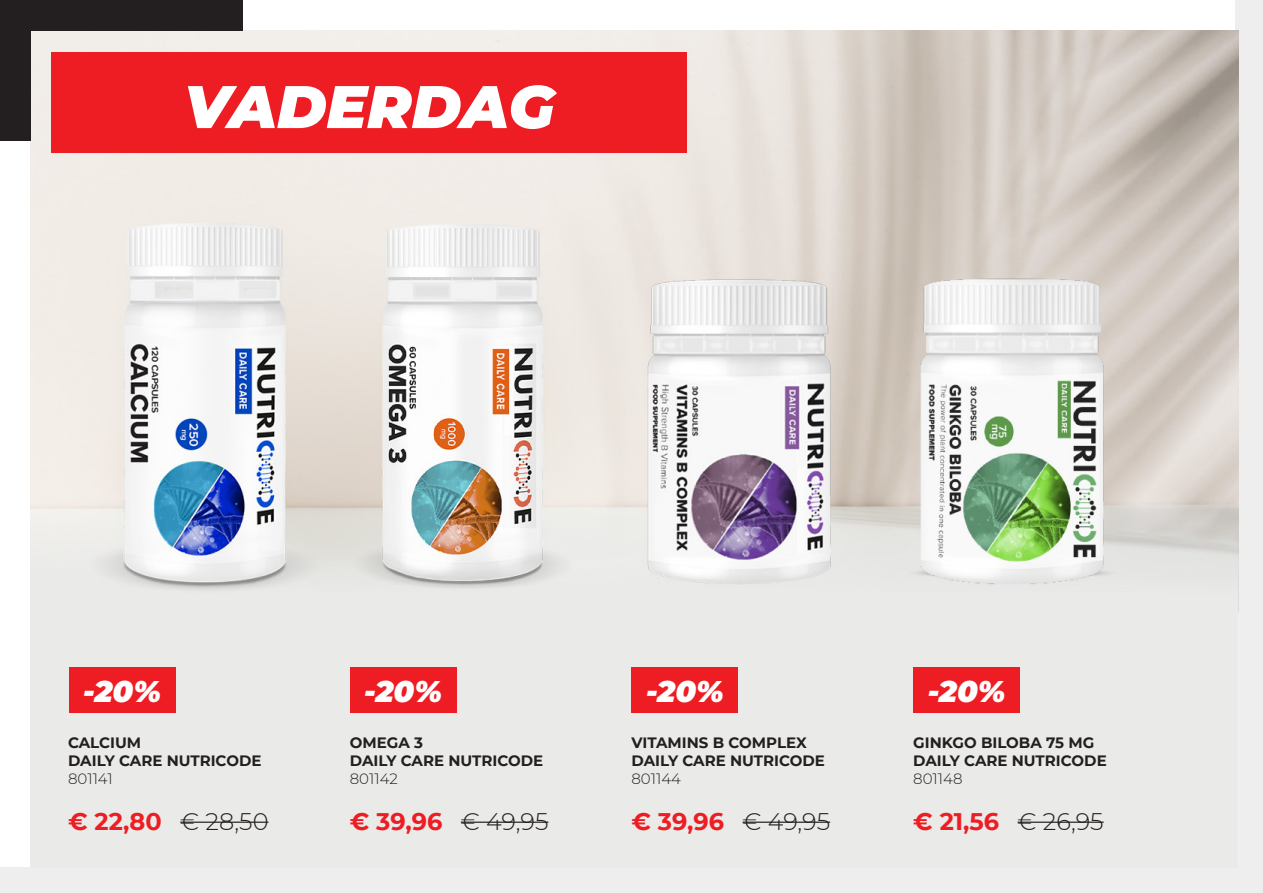
<style>
.page{position:relative;width:1263px;height:893px;background:#fff}
.page>*{position:absolute;margin:0;border:0;box-sizing:border-box;transform-origin:0 0}
.t1{font:italic 900 60px "Montserrat";color:#fff}
.t2{font:italic 900 30px "Montserrat";color:#fff}
.t3{font:700 24px "Montserrat";color:#ee1d23}
.t4{font:700 15px/18px "Montserrat";color:#231f20}
.s1{font-weight:300}
.s2{font-weight:300;color:#231f20}
</style>
<div class="page">
<div style="left:0;top:867px;width:1263px;height:26px;background:#eee"></div>
<div style="left:1235px;top:0;width:28px;height:893px;background:#eee"></div>
<img style="left:30px;top:30px;width:1208px;height:837px">
<div style="left:69px;top:667px;width:106px;height:46px;background:#ee1d23"></div>
<div style="left:350px;top:667px;width:106px;height:46px;background:#ee1d23"></div>
<div style="left:631px;top:667px;width:107px;height:46px;background:#ee1d23"></div>
<div style="left:913px;top:667px;width:107px;height:46px;background:#ee1d23"></div>
<hr style="left:180px;top:822px;width:88px;height:1px;background:#231f20">
<hr style="left:461px;top:822px;width:87px;height:1px;background:#231f20">
<hr style="left:742px;top:822px;width:88px;height:1px;background:#231f20">
<hr style="left:1018px;top:822px;width:86px;height:1px;background:#231f20">
<div style="left:0;top:0;width:30px;height:140px;background:#231f20"></div>
<div style="left:30px;top:0;width:213px;height:30px;background:#231f20"></div>
<div style="left:52px;top:52px;width:635px;height:100px;background:#ee1d23"></div>
<p class="t1" style="left:184px;top:62px;width:372px">VADERDAG</p>
<p class="t2" style="left:83px;top:668px;width:79px">-20%</p>
<p class="t2" style="left:364px;top:668px;width:79px">-20%</p>
<p class="t2" style="left:646px;top:668px;width:79px">-20%</p>
<p class="t2" style="left:928px;top:668px;width:79px">-20%</p>
<p class="t4" style="left:68px;top:733px;width:195px">CALCIUM<br>DAILY CARE NUTRICODE<br><span class="s1">801141</span></p>
<p class="t3" style="left:68px;top:804px;width:202px">€ 22,80 <span class="s2">€ 28,50</span></p>
<p class="t4" style="left:350px;top:733px;width:195px">OMEGA 3<br>DAILY CARE NUTRICODE<br><span class="s1">801142</span></p>
<p class="t3" style="left:350px;top:804px;width:200px">€ 39,96 <span class="s2">€ 49,95</span></p>
<p class="t4" style="left:631px;top:733px;width:195px">VITAMINS B COMPLEX<br>DAILY CARE NUTRICODE<br><span class="s1">801144</span></p>
<p class="t3" style="left:631px;top:804px;width:200px">€ 39,96 <span class="s2">€ 49,95</span></p>
<p class="t4" style="left:913px;top:733px;width:195px">GINKGO BILOBA 75 MG<br>DAILY CARE NUTRICODE<br><span class="s1">801148</span></p>
<p class="t3" style="left:913px;top:804px;width:192px">€ 21,56 <span class="s2">€ 26,95</span></p>
</div>
